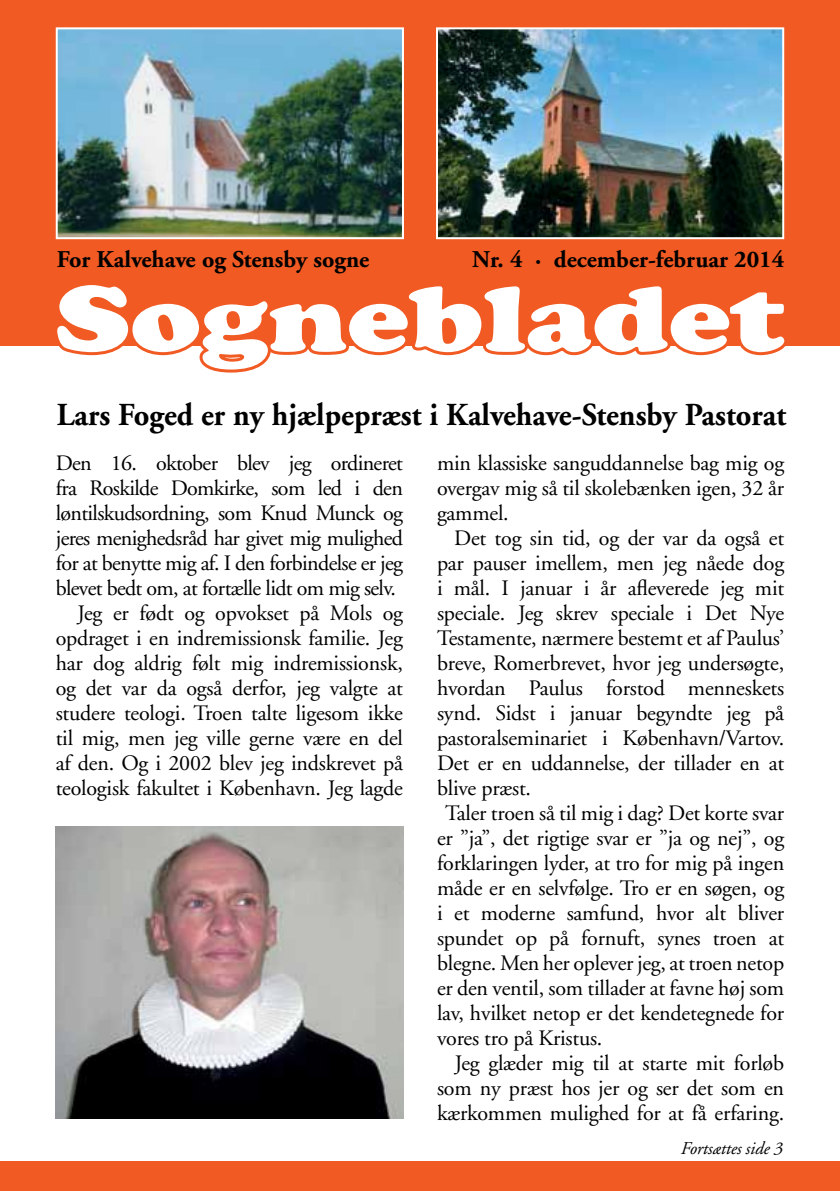
<style>
.page{position:relative;width:840px;height:1191px;background:#fff}
.page>*{position:absolute;margin:0;border:0;box-sizing:border-box;transform-origin:0 0}
.t1{font:900 92px "Cooper";color:#fff;scale:1.21 1}
.t2{font:700 32px "Adobe Garamond";color:#000;scale:.95 1}
.t3{font:700 24px "Adobe Garamond";color:#000}
.t4{font:22px/25px "Adobe Garamond";letter-spacing:-.01em;color:#000;text-align:justify}
.t5{font:22px "Adobe Garamond";letter-spacing:-.03em;color:#000}
.t6{font:italic 18px "Adobe Garamond";letter-spacing:-.01em;color:#000}
</style>
<div class="page">
<div style="left:0;top:0;width:839px;height:346px;background:#f15a22"></div>
<div style="left:0;top:1161px;width:839px;height:30px;background:#f15a22"></div>
<svg style="left:59px;top:346px;width:727px;height:27px"></svg>
<img style="left:59px;top:30px;width:342px;height:206px">
<div style="left:56px;top:27px;width:348px;height:212px;border:2px solid #fff"></div>
<img style="left:439px;top:30px;width:341px;height:206px">
<div style="left:436px;top:27px;width:347px;height:212px;border:2px solid #fff"></div>
<img style="left:55px;top:826px;width:348px;height:292px">
<p class="t3" style="left:57px;top:246px;width:314px">For Kalvehave og Stensby sogne</p>
<p class="t3" style="left:472px;top:246px;width:313px">Nr. 4 · december-februar 2014</p>
<h1 class="t1" style="left:55px;top:263px;width:604px">Sognebladet</h1>
<h2 class="t2" style="left:57px;top:397px;width:769px">Lars Foged er ny hjælpepræst i Kalvehave-Stensby Pastorat</h2>
<p class="t5" style="left:56px;top:451px;width:348px">Den 16. oktober blev jeg ordineret</p>
<p class="t5" style="left:56px;top:476px;width:348px">fra Roskilde Domkirke, som led i den</p>
<p class="t5" style="left:56px;top:501px;width:348px">løntilskudsordning, som Knud Munck og</p>
<p class="t5" style="left:56px;top:526px;width:348px">jeres menighedsråd har givet mig mulighed</p>
<p class="t5" style="left:56px;top:551px;width:348px">for at benytte mig af. I den forbindelse er jeg</p>
<p class="t5" style="left:56px;top:576px;width:341px">blevet bedt om, at fortælle lidt om mig selv.</p>
<p class="t4" style="left:77px;top:601px;width:327px">Jeg er født og opvokset på Mols og</p>
<p class="t4" style="left:56px;top:626px;width:348px">opdraget i en indremissionsk familie. Jeg</p>
<p class="t4" style="left:56px;top:651px;width:348px">har dog aldrig følt mig indremissionsk,</p>
<p class="t4" style="left:56px;top:676px;width:348px">og det var da også derfor, jeg valgte at</p>
<p class="t4" style="left:56px;top:701px;width:348px">studere teologi. Troen talte ligesom ikke</p>
<p class="t4" style="left:56px;top:726px;width:348px">til mig, men jeg ville gerne være en del</p>
<p class="t4" style="left:56px;top:751px;width:348px">af den. Og i 2002 blev jeg indskrevet på</p>
<p class="t4" style="left:56px;top:776px;width:348px">teologisk fakultet i København. Jeg lagde</p>
<p class="t4" style="left:437px;top:451px;width:348px">min klassiske sanguddannelse bag mig og overgav mig så til skolebænken igen, 32 år gammel.</p>
<p class="t4" style="left:454px;top:526px;width:331px">Det tog sin tid, og der var da også et</p>
<p class="t4" style="left:437px;top:551px;width:348px">par pauser imellem, men jeg nåede dog</p>
<p class="t4" style="left:437px;top:576px;width:348px">i mål. I januar i år afleverede jeg mit</p>
<p class="t4" style="left:437px;top:601px;width:348px">speciale. Jeg skrev speciale i Det Nye</p>
<p class="t4" style="left:437px;top:626px;width:348px">Testamente, nærmere bestemt et af Paulus’</p>
<p class="t4" style="left:437px;top:651px;width:348px">breve, Romerbrevet, hvor jeg undersøgte,</p>
<p class="t4" style="left:437px;top:676px;width:348px">hvordan Paulus forstod menneskets</p>
<p class="t4" style="left:437px;top:701px;width:348px">synd. Sidst i januar begyndte jeg på</p>
<p class="t4" style="left:437px;top:726px;width:348px">pastoralseminariet i København/Vartov.</p>
<p class="t4" style="left:437px;top:751px;width:348px">Det er en uddannelse, der tillader en at</p>
<p class="t4" style="left:437px;top:776px;width:95px">blive præst.</p>
<p class="t4" style="left:445px;top:801px;width:340px">Taler troen så til mig i dag? Det korte svar</p>
<p class="t4" style="left:437px;top:825px;width:348px">er ”ja”, det rigtige svar er ”ja og nej”, og</p>
<p class="t4" style="left:437px;top:850px;width:348px">forklaringen lyder, at tro for mig på ingen</p>
<p class="t4" style="left:437px;top:875px;width:348px">måde er en selvfølge. Tro er en søgen, og</p>
<p class="t4" style="left:437px;top:900px;width:348px">i et moderne samfund, hvor alt bliver</p>
<p class="t4" style="left:437px;top:925px;width:348px">spundet op på fornuft, synes troen at</p>
<p class="t4" style="left:437px;top:950px;width:348px">blegne. Men her oplever jeg, at troen netop</p>
<p class="t4" style="left:437px;top:975px;width:348px">er den ventil, som tillader at favne høj som</p>
<p class="t4" style="left:437px;top:1000px;width:348px">lav, hvilket netop er det kendetegnede for</p>
<p class="t4" style="left:437px;top:1025px;width:167px">vores tro på Kristus.</p>
<p class="t4" style="left:454px;top:1050px;width:331px">Jeg glæder mig til at starte mit forløb</p>
<p class="t4" style="left:437px;top:1075px;width:348px">som ny præst hos jer og ser det som en</p>
<p class="t4" style="left:437px;top:1100px;width:348px">kærkommen mulighed for at få erfaring.</p>
<p class="t6" style="left:679px;top:1138px;width:103px">Fortsættes side 3</p>
</div>
